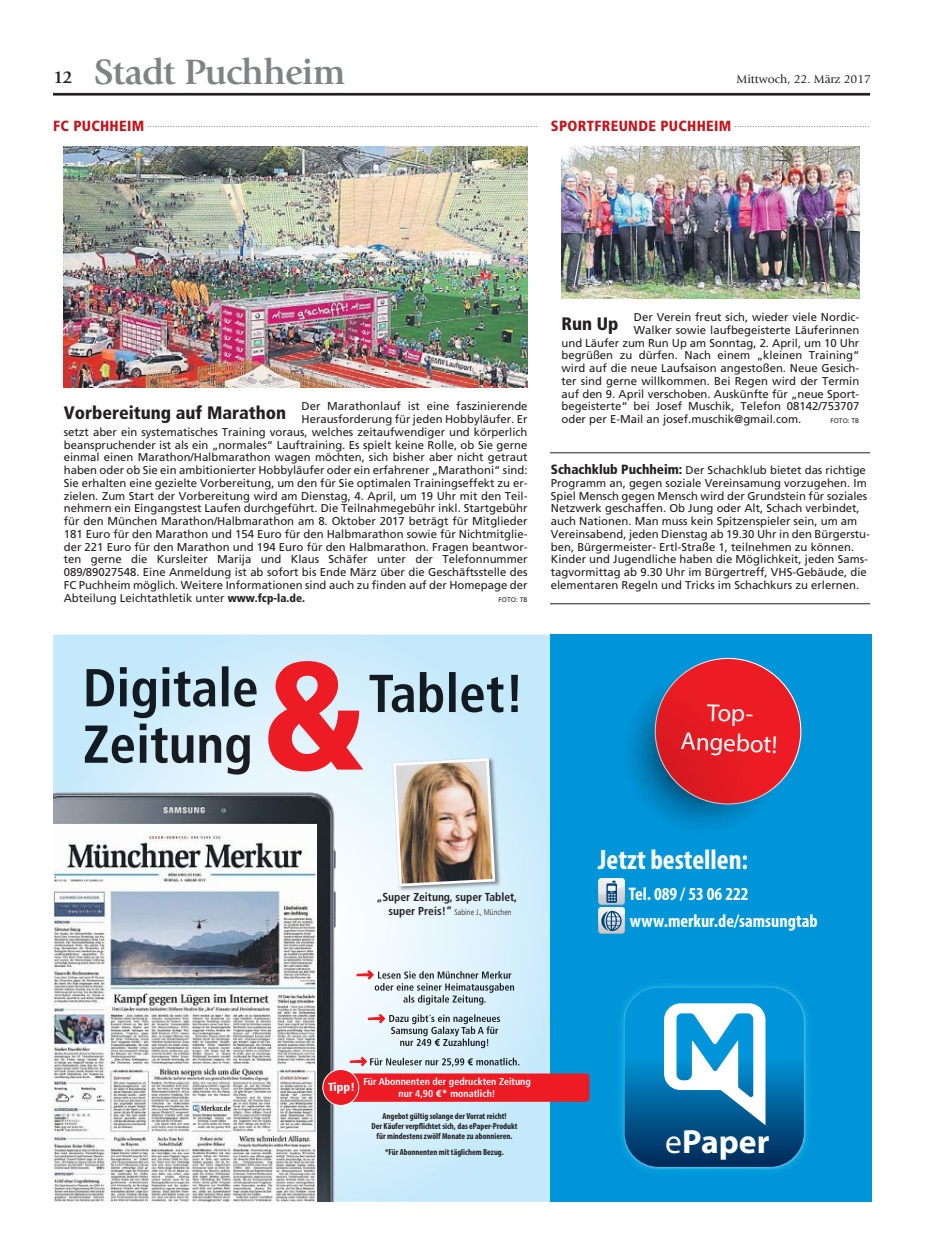
<style>
.page{position:relative;width:925px;height:1255px;background:#fff}
.page>*{position:absolute;margin:0;border:0;box-sizing:border-box;transform-origin:0 0}
.t1{font:900 condensed 152.75px "Frutiger";color:#ed1c24}
.t2{font:700 36.75px "Giovanni";letter-spacing:-.02em;color:#808285}
.t3{font:700 33.62px "Myriad Pro";color:#fff}
.t4{font:700 condensed 28.12px "Myriad Pro";color:#fff}
.t5{font:24.75px/29.8px "Myriad Pro";color:#fff;text-align:center}
.t6{font:700 condensed 18.25px/27.4px "Myriad Pro";color:#fff}
.t7{font:900 condensed 18px "Frutiger";color:#241f21}
.t8{font:12.25px "Giovanni";color:#241f21}
.t9{font:900 condensed 11.75px "Frutiger";color:#fff}
.t10{font:700 condensed 11.5px "Frutiger";color:#241f21}
.t11{font:11.38px/12.8px "Frutiger";color:#241f21}
.t12{font:700 condensed 10px/12px "Frutiger";color:#fff;text-align:center}
.t13{font:700 condensed 8.75px/10px "Myriad Pro";color:#241f21;text-align:center}
.t14{font:300 condensed 8.12px "Frutiger";color:#241f21}
.t15{font:7.38px "Concorde";color:#241f21}
.t16{font:6.62px "Frutiger";color:#241f21}
.s1{font-size:18px;color:#241f21}
.s2{font-family:"Frutiger";font-weight:900;font-stretch:condensed;font-size:14.62px;color:#c4141c}
.s3{font-weight:900;font-stretch:condensed}
.s4{font-weight:900;font-stretch:condensed;font-size:13.38px}
.s5{font-weight:700;font-size:11.5px}
.s6{font-family:"Frutiger Neue LT Pro";font-weight:800;font-stretch:normal}
.s7{font-weight:400}
</style>
<div class="page">
<img style="left:53px;top:634px;width:497px;height:567px">
<img style="left:53px;top:792px;width:282px;height:409px">
<img style="left:53px;top:824px;width:263px;height:377px">
<div style="left:550px;top:634px;width:322px;height:567px;background:#0094d9"></div>
<img style="left:598px;top:893px;width:27px;height:11px">
<img style="left:598px;top:878px;width:27px;height:15px">
<svg style="left:606px;top:880px;width:11px;height:22px"></svg>
<img style="left:599px;top:907px;width:25px;height:6px">
<img style="left:598px;top:913px;width:27px;height:20px">
<svg style="left:601px;top:910px;width:20px;height:21px"></svg>
<img style="left:629px;top:696px;width:131px;height:131px">
<img style="left:655px;top:658px;width:146px;height:146px">
<img style="left:656px;top:659px;width:144px;height:144px">
<div style="left:349px;top:1073px;width:240px;height:28px;background:#ed1c24;border-radius:3px"></div>
<img style="left:378px;top:971px;width:82px;height:7px">
<img style="left:375px;top:983px;width:80px;height:7px">
<img style="left:403px;top:995px;width:70px;height:9px">
<img style="left:389px;top:1014px;width:73px;height:10px">
<img style="left:391px;top:1026px;width:58px;height:10px">
<img style="left:400px;top:1038px;width:31px;height:8px">
<svg style="left:435px;top:1038px;width:5px;height:7px"></svg>
<img style="left:443px;top:1038px;width:45px;height:10px">
<img style="left:370px;top:1057px;width:80px;height:8px">
<svg style="left:468px;top:1058px;width:5px;height:7px"></svg>
<img style="left:476px;top:1057px;width:43px;height:8px">
<svg style="left:356px;top:969px;width:18px;height:10px"></svg>
<svg style="left:368px;top:1013px;width:17px;height:10px"></svg>
<svg style="left:350px;top:1056px;width:17px;height:10px"></svg>
<div style="left:323px;top:1069px;width:36px;height:36px;background:#ed1c24;border-radius:50%"></div>
<div style="left:322px;top:1069px;width:37px;height:36px;border:1px solid #fff;border-radius:50%"></div>
<img style="left:87px;top:666px;width:170px;height:52px">
<img style="left:85px;top:723px;width:165px;height:51px">
<img style="left:370px;top:672px;width:148px;height:40px">
<img style="left:392px;top:757px;width:108px;height:134px">
<img style="left:392px;top:756px;width:105px;height:131px">
<img style="left:621px;top:983px;width:188px;height:188px">
<img style="left:625px;top:987px;width:179px;height:179px;border-radius:34px">
<svg style="left:664px;top:1003px;width:101px;height:122px"></svg>
<hr style="left:53px;top:93px;width:817px;height:3px;background:#241f21">
<img style="left:64px;top:147px;width:463px;height:240px">
<img style="left:561px;top:147px;width:298px;height:151px">
<hr style="left:551px;top:453px;width:319px;height:1px;background:#241f21">
<hr style="left:551px;top:603px;width:319px;height:1px;background:#241f21">
<h2 class="t2" style="left:53px;top:49px;width:294px"><span class="s1">12</span> Stadt Puchheim</h2>
<p class="t8" style="left:736px;top:74px;width:136px">Mittwoch, 22. März 2017</p>
<p class="t15" style="left:53px;top:120px;width:818px"><span class="s2">FC PUCHHEIM</span> ......................................................................................................................................................... <span class="s2">SPORTFREUNDE PUCHHEIM</span> .....................................................</p>
<h3 class="t7" style="left:64px;top:402px;width:224px">Vorbereitung auf Marathon</h3>
<p class="t11" style="left:301px;top:401px;width:228px">Der Marathonlauf ist eine faszinierende</p>
<p class="t11" style="left:301px;top:414px;width:228px">Herausforderung für jeden Hobbyläufer. Er</p>
<p class="t11" style="left:64px;top:426px;width:465px">setzt aber ein systematisches Training voraus, welches zeitaufwendiger und körperlich</p>
<p class="t11" style="left:64px;top:439px;width:465px">beanspruchender ist als ein „normales“ Lauftraining. Es spielt keine Rolle, ob Sie gerne</p>
<p class="t11" style="left:64px;top:452px;width:465px">einmal einen Marathon/Halbmarathon wagen möchten, sich bisher aber nicht getraut</p>
<p class="t11" style="left:64px;top:465px;width:465px">haben oder ob Sie ein ambitionierter Hobbyläufer oder ein erfahrener „Marathoni“ sind:</p>
<p class="t11" style="left:64px;top:477px;width:465px">Sie erhalten eine gezielte Vorbereitung, um den für Sie optimalen Trainingseffekt zu er-</p>
<p class="t11" style="left:64px;top:490px;width:465px">zielen. Zum Start der Vorbereitung wird am Dienstag, 4. April, um 19 Uhr mit den Teil-</p>
<p class="t11" style="left:64px;top:503px;width:465px">nehmern ein Eingangstest Laufen durchgeführt. Die Teilnahmegebühr inkl. Startgebühr</p>
<p class="t11" style="left:64px;top:516px;width:465px">für den München Marathon/Halbmarathon am 8. Oktober 2017 beträgt für Mitglieder</p>
<p class="t11" style="left:64px;top:528px;width:465px">181 Euro für den Marathon und 154 Euro für den Halbmarathon sowie für Nichtmitglie-</p>
<p class="t11" style="left:64px;top:541px;width:465px">der 221 Euro für den Marathon und 194 Euro für den Halbmarathon. Fragen beantwor-</p>
<p class="t11" style="left:64px;top:554px;width:465px">ten gerne die Kursleiter Marija und Klaus Schäfer unter der Telefonnummer</p>
<p class="t11" style="left:64px;top:567px;width:465px">089/89027548. Eine Anmeldung ist ab sofort bis Ende März über die Geschäftsstelle des</p>
<p class="t11" style="left:64px;top:579px;width:465px">FC Puchheim möglich. Weitere Informationen sind auch zu finden auf der Homepage der</p>
<p class="t11" style="left:64px;top:592px;width:243px">Abteilung Leichtathletik unter <span class="s3">www.fcp-la.de.</span></p>
<p class="t16" style="left:499px;top:597px;width:30px">FOTO: TB</p>
<h1 class="t1" style="left:260px;top:624px;width:109px">&amp;</h1>
<h3 class="t7" style="left:561px;top:313px;width:59px">Run Up</h3>
<p class="t11" style="left:634px;top:312px;width:227px">Der Verein freut sich, wieder viele Nordic-</p>
<p class="t11" style="left:634px;top:324px;width:227px">Walker sowie laufbegeisterte Läuferinnen</p>
<p class="t11" style="left:561px;top:337px;width:299px">und Läufer zum Run Up am Sonntag, 2. April, um 10 Uhr</p>
<p class="t11" style="left:561px;top:350px;width:299px">begrüßen zu dürfen. Nach einem „kleinen Training“</p>
<p class="t11" style="left:561px;top:363px;width:299px">wird auf die neue Laufsaison angestoßen. Neue Gesich-</p>
<p class="t11" style="left:561px;top:375px;width:299px">ter sind gerne willkommen. Bei Regen wird der Termin</p>
<p class="t11" style="left:561px;top:388px;width:299px">auf den 9. April verschoben. Auskünfte für „neue Sport-</p>
<p class="t11" style="left:561px;top:401px;width:299px">begeisterte“ bei Josef Muschik, Telefon 08142/753707</p>
<p class="t11" style="left:561px;top:414px;width:241px">oder per E-Mail an josef.muschik@gmail.com.</p>
<p class="t16" style="left:830px;top:418px;width:30px">FOTO: TB</p>
<p class="t11" style="left:551px;top:465px;width:321px"><span class="s4">Schachklub Puchheim:</span> Der Schachklub bietet das richtige Programm an, gegen soziale Vereinsamung vorzugehen. Im Spiel Mensch gegen Mensch wird der Grundstein für soziales Netzwerk geschaffen. Ob Jung oder Alt, Schach verbindet, auch Nationen. Man muss kein Spitzenspieler sein, um am Vereinsabend, jeden Dienstag ab 19.30 Uhr in den Bürgerstu&shy;ben, Bürgermeister- Ertl-Straße 1, teilnehmen zu können.<br>Kinder und Jugendliche haben die Möglichkeit, jeden Sams&shy;tagvormittag ab 9.30 Uhr im Bürgertreff, VHS-Gebäude, die elementaren Regeln und Tricks im Schachkurs zu erlernen.</p>
<h3 class="t5" style="left:682px;top:696px;width:98px;rotate:2deg">Top-<br>Angebot!</h3>
<p class="t10" style="left:376px;top:890px;width:142px">„Super Zeitung, super Tablet,</p>
<p class="t14" style="left:388px;top:907px;width:125px"><span class="s5">super Preis!“</span> Sabine J., München</p>
<h3 class="t4" style="left:598px;top:842px;width:151px">Jetzt bestellen:</h3>
<h3 class="t6" style="left:629px;top:879px;width:190px">Tel. 089 / 53 06 222 www.merkur.de/samsungtab</h3>
<p class="t9" style="left:328px;top:1079px;width:28px">Tipp!</p>
<p class="t12" style="left:363px;top:1075px;width:169px">Für Abonnenten der gedruckten Zeitung nur 4,90 <span class="s6">€*</span> monatlich!</p>
<p class="t13" style="left:372px;top:1110px;width:147px">Angebot gültig solange der Vorrat reicht!<br>Der Käufer verpflichtet sich, das ePaper-Produkt für mindestens zwölf Monate zu abonnieren.</p>
<p class="t13" style="left:385px;top:1147px;width:120px">*Für Abonnenten mit täglichem Bezug.</p>
<h3 class="t3" style="left:665px;top:1119px;width:106px"><span class="s7">e</span>Paper</h3>
</div>
